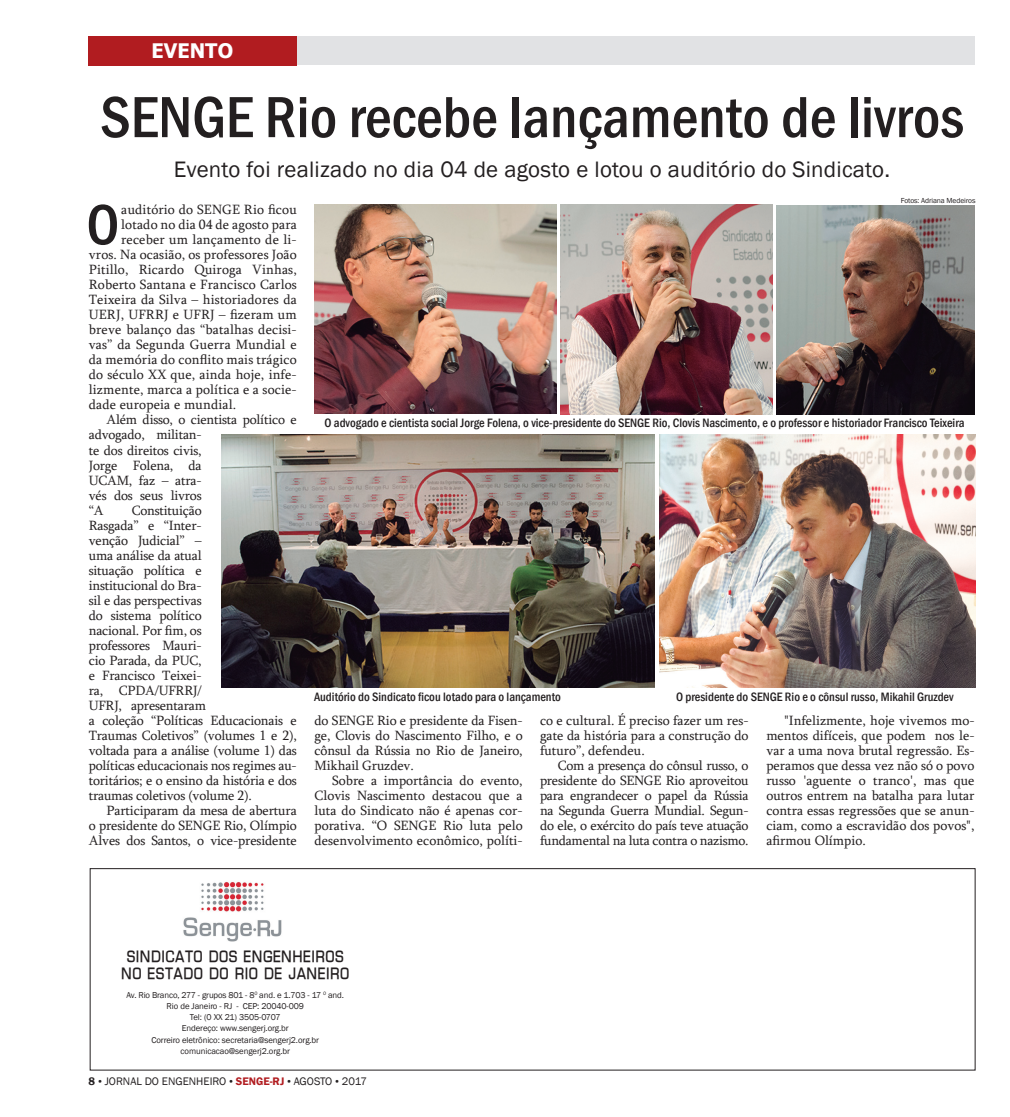
<style>
.page{position:relative;width:1010px;height:1117px;background:#fff}
.page>*{position:absolute;margin:0;border:0;box-sizing:border-box;transform-origin:0 0}
.t1{font:500 condensed 60px "Franklin Gothic";color:#231f20}
.t2{font:500 condensed 58.75px "Franklin Gothic";color:#231f20}
.t3{font:23px "Franklin Gothic";letter-spacing:.01em;color:#231f20}
.t4{font:700 20px "Tahoma";letter-spacing:.005em;color:#fff}
.t5{font:700 15px/17.5px "Eurasia";letter-spacing:.075em;color:#231f20;text-align:center}
.t6{font:13.75px/15px "Sylfaen";letter-spacing:-.01em;color:#231f20;text-align:justify}
.t7{font:13.75px "Sylfaen";letter-spacing:.01em;color:#231f20}
.t8{font:500 condensed 12.5px "Franklin Gothic";color:#231f20}
.t9{font:11.25px "Franklin Gothic";color:#231f20}
.t10{font:8.75px/11.2px "Franklin Gothic";letter-spacing:-.01em;color:#231f20;text-align:center}
.t11{font:7.5px "Franklin Gothic";letter-spacing:-.01em;color:#231f20}
.s1{font-weight:600}
.s2{font-family:"Times New Roman"}
.s3{font-weight:600;color:#b11c20}
</style>
<div class="page">
<div style="left:90px;top:868px;width:885px;height:202px;border:1px solid #231f20"></div>
<img style="left:183px;top:882px;width:99px;height:59px">
<div style="left:89px;top:36px;width:885px;height:29px;background:#e1e2e4"></div>
<div style="left:89px;top:36px;width:208px;height:30px;background:#b11c20"></div>
<img style="left:222px;top:434px;width:432px;height:253px">
<img style="left:315px;top:204px;width:241px;height:210px">
<img style="left:777px;top:205px;width:197px;height:209px">
<img style="left:561px;top:204px;width:211px;height:210px">
<img style="left:660px;top:434px;width:315px;height:253px">
<h3 class="t4" style="left:151px;top:37px;width:83px">EVENTO</h3>
<h1 class="t1" style="left:100px;top:78px;width:865px">SENGE Rio recebe lançamento de livros</h1>
<h3 class="t3" style="left:174px;top:154px;width:718px">Evento foi realizado no dia 04 de agosto e lotou o auditório do Sindicato.</h3>
<h2 class="t2" style="left:86px;top:186px;width:35px">O</h2>
<p class="t7" style="left:121px;top:200px;width:177px">auditório do SENGE Rio ficou</p>
<p class="t7" style="left:121px;top:215px;width:177px">lotado no dia 04 de agosto para</p>
<p class="t7" style="left:121px;top:230px;width:177px">receber um lançamento de li-</p>
<p class="t7" style="left:89px;top:245px;width:209px">vros. Na ocasião, os professores João</p>
<p class="t7" style="left:89px;top:260px;width:209px">Pitillo, Ricardo Quiroga Vinhas,</p>
<p class="t7" style="left:89px;top:275px;width:209px">Roberto Santana e Francisco Carlos</p>
<p class="t7" style="left:89px;top:290px;width:209px">Teixeira da Silva – historiadores da</p>
<p class="t7" style="left:89px;top:305px;width:209px">UERJ, UFRRJ e UFRJ – fizeram um</p>
<p class="t7" style="left:89px;top:320px;width:209px">breve balanço das “batalhas decisi-</p>
<p class="t7" style="left:89px;top:335px;width:209px">vas” da Segunda Guerra Mundial e</p>
<p class="t7" style="left:89px;top:350px;width:209px">da memória do conflito mais trágico</p>
<p class="t7" style="left:89px;top:365px;width:209px">do século XX que, ainda hoje, infe-</p>
<p class="t7" style="left:89px;top:380px;width:209px">lizmente, marca a política e a socie-</p>
<p class="t7" style="left:89px;top:395px;width:149px">dade europeia e mundial.</p>
<p class="t6" style="left:107px;top:412px;width:192px">Além disso, o cientista político e</p>
<p class="t6" style="left:89px;top:427px;width:114px">advogado, militan-</p>
<p class="t6" style="left:89px;top:442px;width:114px">te dos direitos civis,</p>
<p class="t6" style="left:89px;top:457px;width:114px">Jorge Folena, da</p>
<p class="t6" style="left:89px;top:472px;width:114px">UCAM, faz – atra-</p>
<p class="t6" style="left:89px;top:487px;width:114px">vés dos seus livros</p>
<p class="t6" style="left:89px;top:502px;width:16px">“A</p>
<p class="t6" style="left:89px;top:502px;width:209px;text-align:left;text-indent:43px">Constituição<br>Rasgada” e “Inter-<br>venção Judicial” –<br>uma análise da atual<br>situação política e<br>institucional do Bra-<br>sil e das perspectivas<br>do sistema político<br>nacional. Por fim, os<br>professores Mauri-<br>cio Parada, da PUC,<br>e Francisco Teixei-<br>ra, CPDA/UFRRJ/<br>UFRJ, apresentaram<br>a coleção “Políticas Educacionais e<br>Traumas Coletivos” (volumes 1 e 2), voltada para a análise (volume 1) das políticas educacionais nos regimes au&shy;toritários; e o ensino da história e dos traumas coletivos (volume 2).</p>
<p class="t6" style="left:89px;top:802px;width:209px;text-indent:18px">Participaram da mesa de abertura o presidente do SENGE Rio, Olímpio Alves dos Santos, o vice-presidente</p>
<p class="t11" style="left:901px;top:196px;width:76px">Fotos: Adriana Medeiros</p>
<p class="t8" style="left:325px;top:414px;width:642px">O advogado e cientista social Jorge Folena, o vice-presidente do SENGE Rio, Clovis Nascimento, e o professor e historiador Francisco Teixeira</p>
<p class="t8" style="left:314px;top:688px;width:248px">Auditório do Sindicato ficou lotado para o lançamento</p>
<p class="t8" style="left:676px;top:688px;width:279px">O presidente do SENGE Rio e o cônsul russo, Mikahil Gruzdev</p>
<p class="t6" style="left:314px;top:712px;width:210px">do SENGE Rio e presidente da Fisen&shy;ge, Clovis do Nascimento Filho, e o cônsul da Rússia no Rio de Janeiro, Mikhail Gruzdev.</p>
<p class="t6" style="left:314px;top:772px;width:210px;text-indent:18px">Sobre a importância do evento, Clovis Nascimento destacou que a luta do Sindicato não é apenas cor&shy;porativa. “O SENGE Rio luta pelo desenvolvimento econômico, políti-</p>
<p class="t6" style="left:540px;top:712px;width:210px">co e cultural. É preciso fazer um res&shy;gate da história para a construção do futuro”, defendeu.</p>
<p class="t6" style="left:540px;top:757px;width:210px;text-indent:18px">Com a presença do cônsul russo, o presidente do SENGE Rio aproveitou para engrandecer o papel da Rússia na Segunda Guerra Mundial. Segun&shy;do ele, o exército do país teve atuação fundamental na luta contra o nazismo.</p>
<p class="t6" style="left:766px;top:712px;width:210px;text-indent:18px">"Infelizmente, hoje vivemos mo&shy;mentos difíceis, que podem nos le&shy;var a uma nova brutal regressão. Es&shy;peramos que dessa vez não só o povo russo 'aguente o tranco', mas que outros entrem na batalha para lutar contra essas regressões que se anun&shy;ciam, como a escravidão dos povos", afirmou Olímpio.</p>
<p class="t5" style="left:122px;top:946px;width:229px">SINDICATO DOS ENGENHEIROS<br>NO ESTADO DO RIO DE JANEIRO</p>
<p class="t10" style="left:127px;top:988px;width:219px">Av. Rio Branco, 277 - grupos 801 - 8<sup>0</sup> and. e 1.703 - 17 <sup>0</sup> and.<br>Rio de Janeiro - RJ - CEP: 20040-009<br>Tel: (0 XX 21) 3505-0707<br>Endereço: www.sengerj.org.br<br>Correiro eletrônico: secretaria@sengerj2.org.br comunicacao@sengerj2.org.br</p>
<p class="t9" style="left:89px;top:1073px;width:280px"><span class="s1">8</span> <span class="s2">•</span> JORNAL DO ENGENHEIRO <span class="s2">•</span> <span class="s3">SENGE-RJ</span> <span class="s2">•</span> AGOSTO <span class="s2">•</span> 2017</p>
</div>
